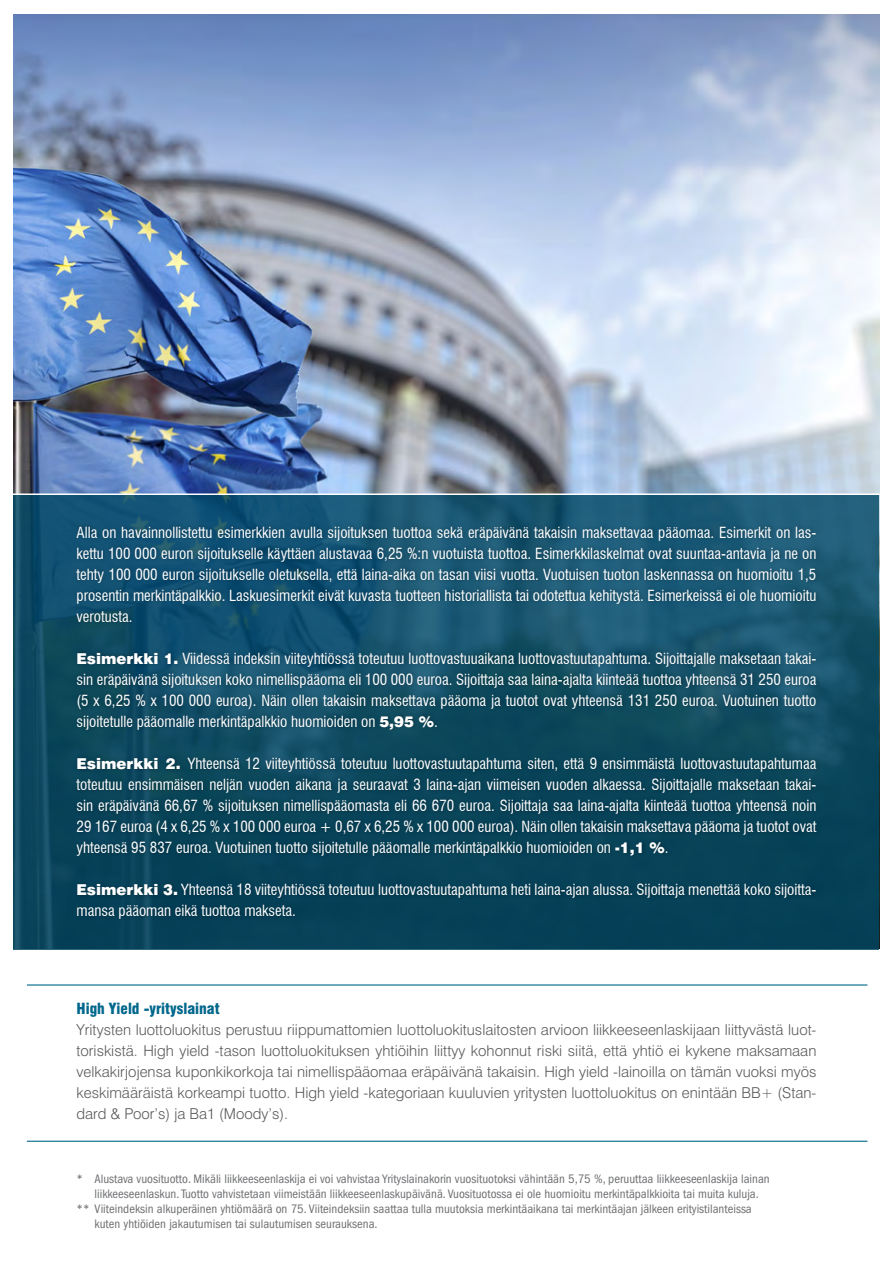
<style>
.page{position:relative;width:893px;height:1263px;background:#fff}
.page>*{position:absolute;margin:0;border:0;box-sizing:border-box;transform-origin:0 0}
.t1{font:condensed 15px/21px "Swiss 721 BT";color:#fff;text-align:justify}
.t2{font:300 15px/21px "Swiss 721 BT";color:#58595b;text-align:justify}
.t3{font:900 condensed 15px "Swiss 721 BT";color:#00678c}
.t4{font:condensed 12.75px "Franklin Gothic";color:#6d6e71}
.s1{font-weight:900;font-stretch:normal}
</style>
<div class="page">
<img style="left:14px;top:14px;width:865px;height:479px">
<svg style="left:14px;top:495px;width:865px;height:454px;background:#0f4b64"></svg>
<hr style="left:27px;top:1141px;width:840px;height:1px;background:#00678c">
<hr style="left:27px;top:984px;width:840px;height:1px;background:#00678c">
<div style="left:74px;top:522px;width:748px;height:400px;background:#000;opacity:.3"></div>
<p class="t1" style="left:77px;top:522px;width:741px">Alla on havainnollistettu esimerkkien avulla sijoituksen tuottoa sekä eräpäivänä takaisin maksettavaa pääomaa. Esimerkit on las&shy;kettu 100 000 euron sijoitukselle käyttäen alustavaa 6,25 %:n vuotuista tuottoa. Esimerkkilaskelmat ovat suuntaa-antavia ja ne on tehty 100 000 euron sijoitukselle oletuksella, että laina-aika on tasan viisi vuotta. Vuotuisen tuoton laskennassa on huomioitu 1,5 prosentin merkintäpalkkio. Laskuesimerkit eivät kuvasta tuotteen historiallista tai odotettua kehitystä. Esimerkeissä ei ole huomioitu verotusta.</p>
<p class="t1" style="left:77px;top:648px;width:741px"><span class="s1">Esimerkki 1.</span> Viidessä indeksin viiteyhtiössä toteutuu luottovastuuaikana luottovastuutapahtuma. Sijoittajalle maksetaan takai&shy;sin eräpäivänä sijoituksen koko nimellispääoma eli 100 000 euroa. Sijoittaja saa laina-ajalta kiinteää tuottoa yhteensä 31 250 euroa (5 x 6,25 % x 100 000 euroa). Näin ollen takaisin maksettava pääoma ja tuotot ovat yhteensä 131 250 euroa. Vuotuinen tuotto sijoitetulle pääomalle merkintäpalkkio huomioiden on <span class="s1">5,95 %</span>.</p>
<p class="t1" style="left:77px;top:753px;width:741px"><span class="s1">Esimerkki 2.</span> Yhteensä 12 viiteyhtiössä toteutuu luottovastuutapahtuma siten, että 9 ensimmäistä luottovastuutapahtumaa toteutuu ensimmäisen neljän vuoden aikana ja seuraavat 3 laina-ajan viimeisen vuoden alkaessa. Sijoittajalle maksetaan takai&shy;sin eräpäivänä 66,67 % sijoituksen nimellispääomasta eli 66 670 euroa. Sijoittaja saa laina-ajalta kiinteää tuottoa yhteensä noin 29 167 euroa (4 x 6,25 % x 100 000 euroa + 0,67 x 6,25 % x 100 000 euroa). Näin ollen takaisin maksettava pääoma ja tuotot ovat yhteensä 95 837 euroa. Vuotuinen tuotto sijoitetulle pääomalle merkintäpalkkio huomioiden on <span class="s1">-1,1 %</span>.</p>
<p class="t1" style="left:77px;top:879px;width:741px"><span class="s1">Esimerkki 3.</span> Yhteensä 18 viiteyhtiössä toteutuu luottovastuutapahtuma heti laina-ajan alussa. Sijoittaja menettää koko sijoitta&shy;mansa pääoman eikä tuottoa makseta.</p>
<p class="t3" style="left:77px;top:1000px;width:145px">High Yield -yrityslainat</p>
<p class="t2" style="left:77px;top:1019px;width:741px">Yritysten luottoluokitus perustuu riippumattomien luottoluokituslaitosten arvioon liikkeeseenlaskijaan liittyvästä luot&shy;toriskistä. High yield -tason luottoluokituksen yhtiöihin liittyy kohonnut riski siitä, että yhtiö ei kykene maksamaan velkakirjojensa kuponkikorkoja tai nimellispääomaa eräpäivänä takaisin. High yield -lainoilla on tämän vuoksi myös keskimääräistä korkeampi tuotto. High yield -kategoriaan kuuluvien yritysten luottoluokitus on enintään BB+ (Stan&shy;dard &amp; Poor’s) ja Ba1 (Moody’s).</p>
<p class="t4" style="left:77px;top:1172px;width:695px">* Alustava vuosituotto. Mikäli liikkeeseenlaskija ei voi vahvistaa Yrityslainakorin vuosituotoksi vähintään 5,75 %, peruuttaa liikkeeseenlaskija lainan</p>
<p class="t4" style="left:95px;top:1187px;width:666px">liikkeeseenlaskun. Tuotto vahvistetaan viimeistään liikkeeseenlaskupäivänä. Vuosituotossa ei ole huomioitu merkintäpalkkioita tai muita kuluja.</p>
<p class="t4" style="left:77px;top:1202px;width:677px">** Viiteindeksin alkuperäinen yhtiömäärä on 75. Viiteindeksiin saattaa tulla muutoksia merkintäaikana tai merkintäajan jälkeen erityistilanteissa</p>
<p class="t4" style="left:95px;top:1217px;width:285px">kuten yhtiöiden jakautumisen tai sulautumisen seurauksena.</p>
</div>
